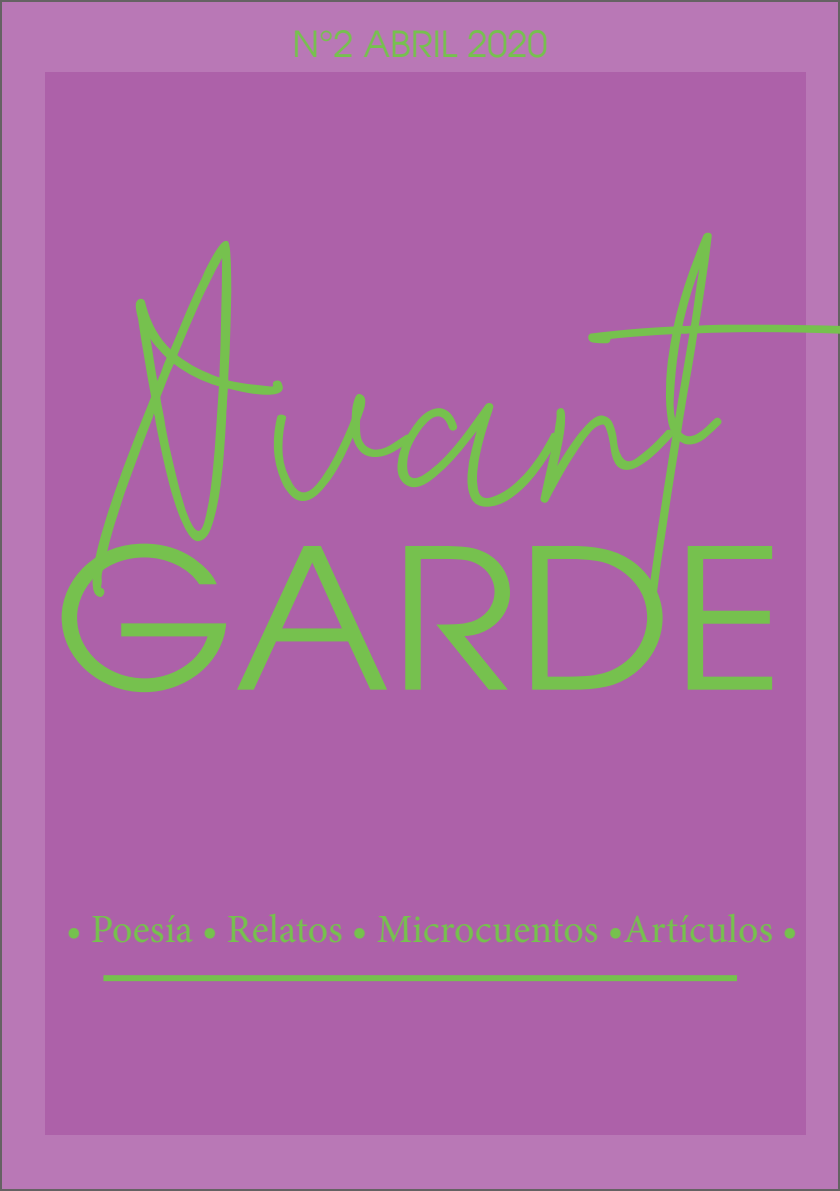
<style>
.page{position:relative;width:840px;height:1191px;background:#fff}
.page>*{position:absolute;margin:0;border:0;box-sizing:border-box;transform-origin:0 0}
.t1{font:432px "Signathy Script Font";letter-spacing:-.03em;color:#76c14e;scale:1.07 1}
.t2{font:194.4px "Avant Garde";color:#76c14e;scale:1.07 1}
.t3{font:40px "Minion Pro";color:#76c14e}
.t4{font:36px "Avant Garde";color:#76c14e}
</style>
<div class="page">
<div style="left:1px;top:1px;width:837px;height:1189px;background:#b978b6"></div>
<div style="left:45px;top:72px;width:760px;height:1062px;background:#ad61a9"></div>
<div style="left:103px;top:975px;width:633px;height:6px;background:#76c14e"></div>
<p class="t4" style="left:292px;top:23px;width:256px">N°2 ABRIL 2020</p>
<p class="t1" style="left:137px;top:218px;width:541px">Avant</p>
<p class="t2" style="left:52px;top:508px;width:684px">GARDE</p>
<p class="t3" style="left:66px;top:902px;width:732px">• Poesía • Relatos • Microcuentos •Artículos •</p>
</div>
